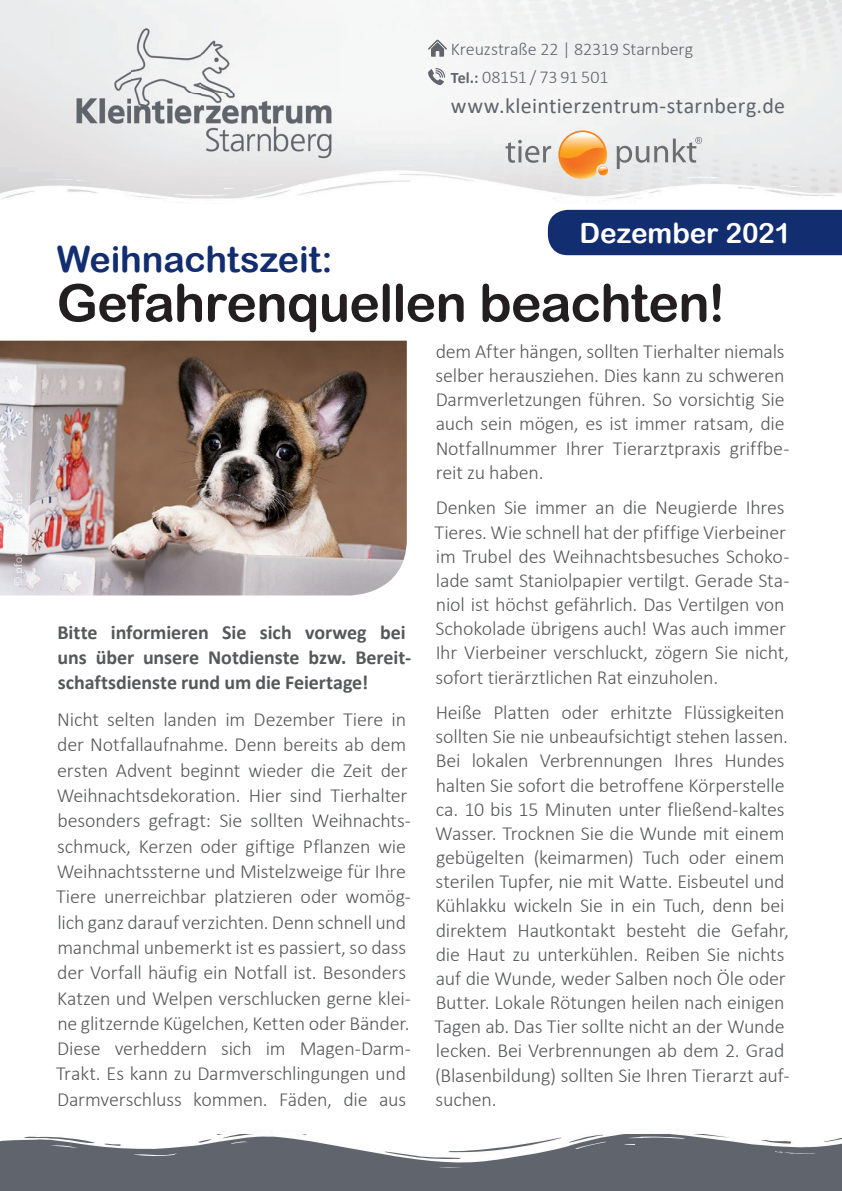
<style>
.page{position:relative;width:842px;height:1191px;background:#fff}
.page>*{position:absolute;margin:0;border:0;box-sizing:border-box;transform-origin:0 0}
.t1{font:52px "Arial Rounded MT Bold";letter-spacing:-.015em;color:#231f20}
.t2{font:36px "Arial Rounded MT Bold";letter-spacing:-.005em;color:#122d70}
.t3{font:28px "Arial Rounded MT Bold";letter-spacing:-.005em;color:#fff}
.t4{font:22px "Calibri";letter-spacing:.015em;color:#60656d}
.t5{font:300 20px/24.2px "Calibri";letter-spacing:-.01em;color:#57585a}
.t6{font:700 20px/25.4px "Calibri";letter-spacing:-.005em;color:#57585a}
.t7{font:300 18px/28.4px "Calibri";letter-spacing:-.005em;color:#60656d}
.s1{font-weight:700;font-size:16px}
</style>
<div class="page">
<div style="left:0;top:1134px;width:842px;height:57px;background:#60656d"></div>
<img style="left:0;top:1130px;width:842px;height:38px">
<img style="left:558px;top:130px;width:49px;height:49px">
<svg style="left:560px;top:132px;width:44px;height:27px"></svg>
<svg style="left:598px;top:166px;width:10px;height:10px"></svg>
<svg style="left:506px;top:140px;width:45px;height:23px"></svg>
<svg style="left:617px;top:137px;width:85px;height:32px;background:#cecfd1"></svg>
<img style="left:62px;top:23px;width:279px;height:141px">
<svg style="left:428px;top:68px;width:17px;height:17px"></svg>
<svg style="left:428px;top:40px;width:19px;height:17px"></svg>
<img style="left:0;top:341px;width:407px;height:254px">
<div style="left:548px;top:210px;width:294px;height:45px;background:#122d70"></div>
<img style="left:14px;top:493px;width:10px;height:92px">
<p class="t7" style="left:451px;top:35px;width:244px">Kreuzstraße 22 | 82319 Starnberg<br><span class="s1">Tel.:</span> 08151 / 73 91 501</p>
<p class="t4" style="left:451px;top:91px;width:336px">www.kleintierzentrum-starnberg.de</p>
<h2 class="t2" style="left:57px;top:237px;width:278px">Weihnachtszeit:</h2>
<h3 class="t3" style="left:580px;top:216px;width:213px">Dezember 2021</h3>
<h1 class="t1" style="left:57px;top:272px;width:670px">Gefahrenquellen beachten!</h1>
<p class="t6" style="left:57px;top:619px;width:355px">Bitte informieren Sie sich vorweg bei uns über unsere Notdienste bzw. Bereit&shy;schaftsdienste rund um die Feiertage!</p>
<p class="t5" style="left:56px;top:706px;width:356px;line-height:25.2px">Nicht selten landen im Dezember Tiere in der Notfallaufnahme. Denn bereits ab dem ersten Advent beginnt wieder die Zeit der Weihnachtsdekoration. Hier sind Tierhalter besonders gefragt: Sie sollten Weihnachts&shy;schmuck, Kerzen oder giftige Pflanzen wie Weihnachtssterne und Mistelzweige für Ihre Tiere unerreichbar platzieren oder womög&shy;lich ganz darauf verzichten. Denn schnell und manchmal unbemerkt ist es passiert, so dass der Vorfall häufig ein Notfall ist. Besonders Katzen und Welpen verschlucken gerne klei&shy;ne glitzernde Kügelchen, Ketten oder Bänder.<br>Diese verheddern sich im Magen-Darm-Trakt. Es kann zu Darmverschlingungen und Darmverschluss kommen. Fäden, die aus</p>
<p class="t5" style="left:436px;top:339px;width:355px">dem After hängen, sollten Tierhalter niemals selber herausziehen. Dies kann zu schweren Darmverletzungen führen. So vorsichtig Sie auch sein mögen, es ist immer ratsam, die Notfallnummer Ihrer Tierarztpraxis griffbe&shy;reit zu haben.</p>
<p class="t5" style="left:434px;top:495px;width:356px">Denken Sie immer an die Neugierde Ihres Tieres. Wie schnell hat der pfiffige Vierbeiner im Trubel des Weihnachtsbesuches Schoko&shy;lade samt Staniolpapier vertilgt. Gerade Sta&shy;niol ist höchst gefährlich. Das Vertilgen von Schokolade übrigens auch! Was auch immer Ihr Vierbeiner verschluckt, zögern Sie nicht, sofort tierärztlichen Rat einzuholen.</p>
<p class="t5" style="left:434px;top:700px;width:356px">Heiße Platten oder erhitzte Flüssigkeiten sollten Sie nie unbeaufsichtigt stehen lassen.<br>Bei lokalen Verbrennungen Ihres Hundes halten Sie sofort die betroffene Körperstelle ca. 10 bis 15 Minuten unter fließend-kaltes Wasser. Trocknen Sie die Wunde mit einem gebügelten (keimarmen) Tuch oder einem sterilen Tupfer, nie mit Watte. Eisbeutel und Kühlakku wickeln Sie in ein Tuch, denn bei direktem Hautkontakt besteht die Gefahr, die Haut zu unterkühlen. Reiben Sie nichts auf die Wunde, weder Salben noch Öle oder Butter. Lokale Rötungen heilen nach einigen Tagen ab. Das Tier sollte nicht an der Wunde lecken. Bei Verbrennungen ab dem 2. Grad (Blasenbildung) sollten Sie Ihren Tierarzt auf&shy;suchen.</p>
</div>
